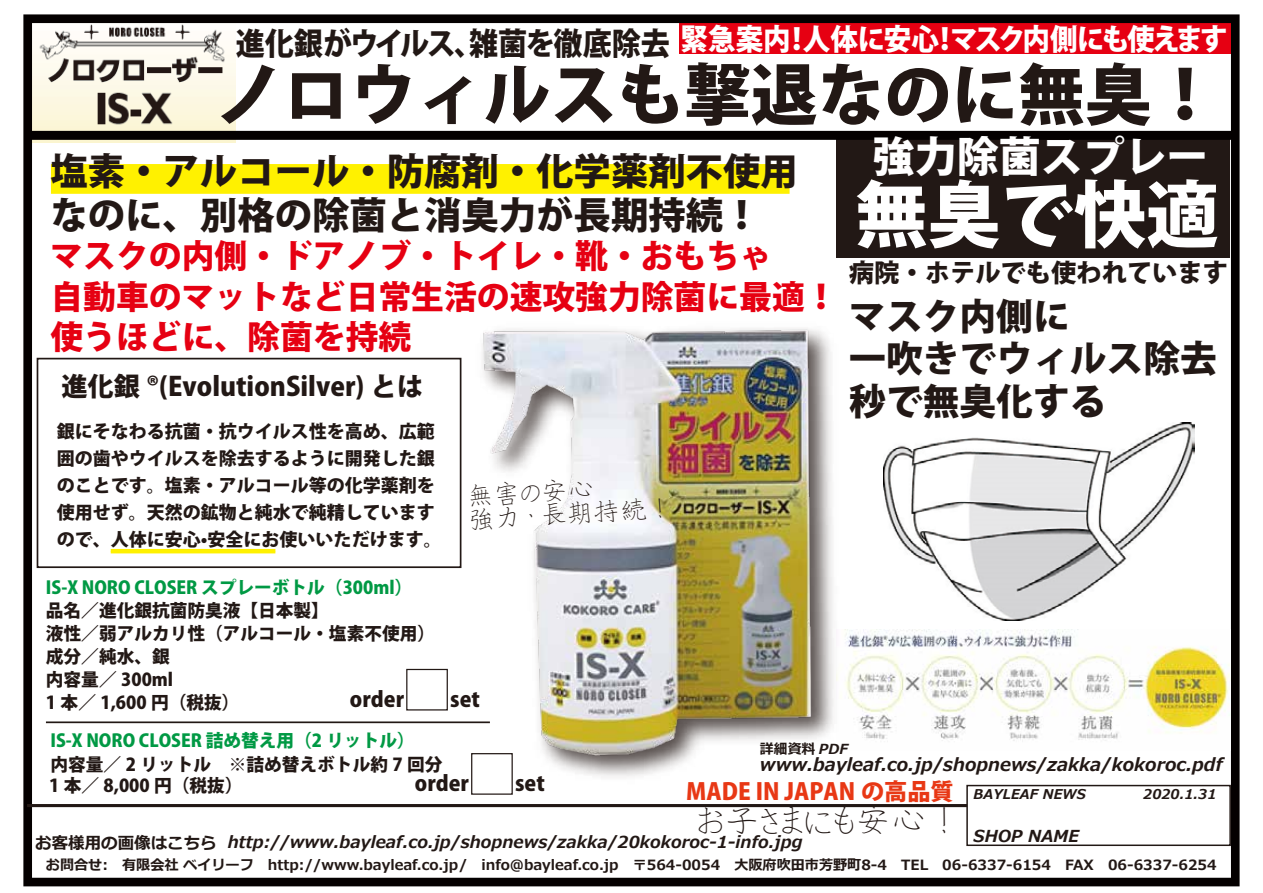
<style>
.page{position:relative;width:1263px;height:893px;background:#fff}
.page>*{position:absolute;margin:0;border:0;box-sizing:border-box;transform-origin:0 0}
.t1{font:800 72.75px "Koz Go Pr 6 N";color:#fff}
.t2{font:800 66.75px "Koz Go Pr 6 N";color:#221815}
.t3{font:800 42px "Koz Go Pr 6 N";color:#fff}
.t4{font:800 37.35px/43.5px "Koz Go Pr 6 N";color:#221815}
.t5{font:800 36.75px/42.8px "Koz Go Pr 6 N";color:#221815}
.t6{font:35.7px "Penkai EGP4 Light SJIS";color:#221815}
.t7{font:800 32.85px/40.7px "Koz Go Pr 6 N";color:#e60012}
.t8{font:800 31.2px "Koz Go Pr 6 N";color:#221815;scale:.93 1}
.t9{font:800 29.55px "Koz Go Pr 6 N";letter-spacing:-.04em;color:#fff;scale:.93 1}
.t10{font:26.7px/23.2px "Penkai EGP4 Light SJIS";color:#221815}
.t11{font:800 26.1px "Koz Go Pr 6 N";color:#221815}
.t12{font:800 25.2px "Koz Go Pr 6 N";color:#221815}
.t13{font:800 23.1px "Koz Go Pr 6 N";color:#e83815}
.t14{font:800 21px "Koz Go Pr 6 N";color:#221815}
.t15{font:800 18px/27px "Koz Go Pr 6 N";color:#221815}
.t16{font:800 17.7px/23px "Koz Go Pr 6 N";color:#221815}
.t17{font:800 17.7px "Koz Go Pr 6 N";color:#094}
.t18{font:italic 700 17.7px "Meiryo";color:#221815}
.t19{font:italic 700 16.5px "Meiryo";color:#221815}
.t20{font:700 14.1px "Meiryo";color:#221815}
.t21{font:italic 700 13.8px "Meiryo";color:#221815}
.t22{font:italic 700 13.5px "Meiryo";color:#221815}
.s1{font-style:normal}
</style>
<div class="page">
<div style="left:837px;top:138px;width:393px;height:119px;background:#221815"></div>
<div style="left:51px;top:164px;width:738px;height:30px;background:#fff100"></div>
<div style="left:679px;top:19px;width:556px;height:35px;background:#e60012"></div>
<img style="left:33px;top:24px;width:203px;height:118px">
<div style="left:23px;top:14px;width:1216px;height:872px;border:9px solid #040000"></div>
<div style="left:28px;top:131px;width:1208px;height:9px;background:#040000"></div>
<div style="left:966px;top:785px;width:265px;height:61px;background:#fff;border:2px solid #221815"></div>
<div style="left:37px;top:358px;width:424px;height:210px;border:2px solid #221815"></div>
<img style="left:873px;top:629px;width:357px;height:121px">
<img style="left:427px;top:328px;width:446px;height:449px">
<div style="left:406px;top:669px;width:42px;height:41px;border:1px solid #221815"></div>
<div style="left:471px;top:753px;width:42px;height:42px;border:1px solid #221815"></div>
<hr style="left:111px;top:549px;width:164px;height:4px;background:#fff100">
<hr style="left:46px;top:721px;width:444px;height:2px;background:#221815">
<hr style="left:27px;top:804px;width:940px;height:3px;background:#221815">
<img style="left:883px;top:422px;width:312px;height:198px">
<h3 class="t8" style="left:236px;top:26px;width:468px">進化銀がウイルス、雑菌を徹底除去</h3>
<h3 class="t9" style="left:680px;top:22px;width:590px">緊急案内！人体に安心！マスク内側にも使えます</h3>
<h2 class="t2" style="left:216px;top:57px;width:1004px">ノロウィルスも撃退なのに無臭！</h2>
<h3 class="t4" style="left:51px;top:151px;width:749px">塩素・アルコール・防腐剤・化学薬剤不使用なのに、別格の除菌と消臭力が長期持続！</h3>
<h3 class="t7" style="left:51px;top:236px;width:788px">マスクの内側・ドアノブ・トイレ・靴・おもちゃ<br>自動車のマットなど日常生活の速攻強力除菌に最適！使うほどに、除菌を持続</h3>
<h3 class="t11" style="left:61px;top:372px;width:363px">進化銀 ®(EvolutionSilver) とは</h3>
<p class="t15" style="left:57px;top:418px;width:386px">銀にそなわる抗菌・抗ウイルス性を高め、広範囲の歯やウイルスを除去するように開発した銀のことです。塩素・アルコール等の化学薬剤を使用せず。天然の鉱物と純水で純精していますので、人体に安心•安全にお使いいただけます。</p>
<h3 class="t10" style="left:466px;top:484px;width:207px;rotate:-3deg">無害の安心<br>強力・長期持続！</h3>
<h3 class="t3" style="left:873px;top:133px;width:337px">強力除菌スプレー</h3>
<h1 class="t1" style="left:855px;top:174px;width:365px">無臭で快適</h1>
<h3 class="t12" style="left:849px;top:259px;width:381px">病院・ホテルでも使われています</h3>
<h3 class="t5" style="left:849px;top:295px;width:369px">マスク内側に<br>一吹きでウィルス除去秒で無臭化する</h3>
<p class="t17" style="left:46px;top:578px;width:368px">IS-X NORO CLOSER スプレーボトル（300ml）</p>
<p class="t16" style="left:46px;top:599px;width:391px">品名／進化銀抗菌防臭液【日本製】<br>液性／弱アルカリ性（アルコール・塩素不使用）成分／純水、銀<br>内容量／ 300ml<br>1 本／ 1,600 円（税抜）</p>
<p class="t17" style="left:51px;top:730px;width:366px">IS-X NORO CLOSER 詰め替え用（2 リットル）</p>
<p class="t16" style="left:49px;top:754px;width:395px;line-height:21.3px">内容量／ 2 リットル　※詰め替えボトル約 7 回分<br>1 本／ 8,000 円（税抜）</p>
<h3 class="t14" style="left:350px;top:687px;width:56px">order</h3>
<h3 class="t14" style="left:450px;top:687px;width:31px">set</h3>
<p class="t21" style="left:760px;top:739px;width:90px">詳細資料 PDF</p>
<p class="t18" style="left:760px;top:752px;width:464px">www.bayleaf.co.jp/shopnews/zakka/kokoroc.pdf</p>
<p class="t22" style="left:973px;top:785px;width:114px">BAYLEAF NEWS</p>
<h3 class="t14" style="left:415px;top:771px;width:56px">order</h3>
<h3 class="t14" style="left:515px;top:771px;width:31px">set</h3>
<h3 class="t13" style="left:686px;top:779px;width:269px">MADE IN JAPAN の高品質</h3>
<p class="t22" style="left:1143px;top:785px;width:75px">2020.1.31</p>
<h3 class="t6" style="left:696px;top:803px;width:267px">お子さまにも安心！</h3>
<p class="t19" style="left:35px;top:830px;width:769px"><span class="s1">お客様用の画像はこちら</span> http://www.bayleaf.co.jp/shopnews/zakka/20kokoroc-1-info.jpg</p>
<p class="t19" style="left:974px;top:825px;width:107px">SHOP NAME</p>
<p class="t20" style="left:46px;top:854px;width:1200px">お問合せ:　有限会社 ベイリーフ　http://www.bayleaf.co.jp/　info@bayleaf.co.jp　〒564-0054　大阪府吹田市芳野町8-4　TEL　06-6337-6154　FAX　06-6337-6254　　</p>
</div>
